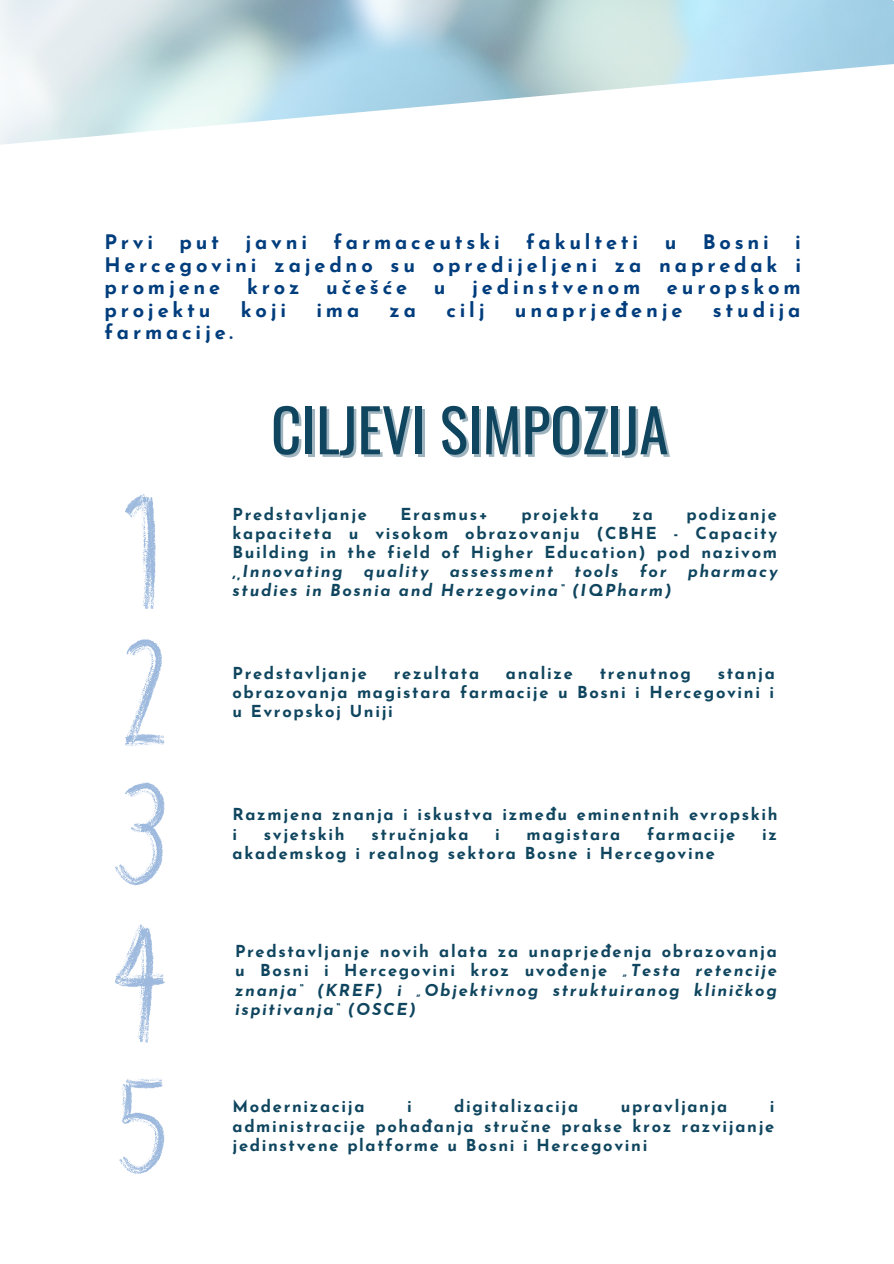
<style>
.page{position:relative;width:894px;height:1264px;background:#fff}
.page>*{position:absolute;margin:0;border:0;box-sizing:border-box;transform-origin:0 0}
.t1{font:59.25px "Oswald";color:#0f455e}
.t2{font:700 19.95px/22.5px "Josefin Sans";letter-spacing:.19em;color:#003d7d;text-align:justify}
.t3{font:700 16.5px/19.2px "Josefin Sans";letter-spacing:.1em;color:#0f455e;text-align:justify}
.t4{font:italic 700 16.5px/19.2px "Josefin Sans";letter-spacing:.1em;color:#0f455e;text-align:justify}
.s1{font-style:italic}
.s2{font-style:normal}
</style>
<div class="page">
<svg style="left:125px;top:494px;width:30px;height:115px"></svg>
<svg style="left:125px;top:639px;width:39px;height:107px"></svg>
<svg style="left:115px;top:782px;width:49px;height:103px"></svg>
<svg style="left:115px;top:924px;width:49px;height:118px"></svg>
<svg style="left:119px;top:1078px;width:45px;height:96px"></svg>
<p class="t2" style="left:104px;top:233px;width:50px">Prvi</p>
<p class="t2" style="left:179px;top:233px;width:41px">put</p>
<p class="t2" style="left:245px;top:233px;width:63px">javni</p>
<p class="t2" style="left:333px;top:233px;width:168px">farmaceutski</p>
<p class="t2" style="left:526px;top:233px;width:114px">fakulteti</p>
<p class="t2" style="left:664px;top:233px;width:13px">u</p>
<p class="t2" style="left:702px;top:233px;width:68px">Bosni</p>
<p class="t2" style="left:104px;top:233px;width:698px;text-indent:690px">i Hercegovini zajedno su opredijeljeni za napredak i promjene</p>
<p class="t2" style="left:247px;top:278px;width:54px">kroz</p>
<p class="t2" style="left:326px;top:278px;width:82px">učešće</p>
<p class="t2" style="left:434px;top:278px;width:13px">u</p>
<p class="t2" style="left:472px;top:278px;width:169px">jedinstvenom</p>
<p class="t2" style="left:666px;top:278px;width:135px">europskom</p>
<p class="t2" style="left:104px;top:300px;width:108px">projektu</p>
<p class="t2" style="left:241px;top:300px;width:47px">koji</p>
<p class="t2" style="left:316px;top:300px;width:44px">ima</p>
<p class="t2" style="left:389px;top:300px;width:28px">za</p>
<p class="t2" style="left:446px;top:300px;width:40px">cilj</p>
<p class="t2" style="left:514px;top:300px;width:169px">unaprjeđenje</p>
<p class="t2" style="left:712px;top:300px;width:89px">studija</p>
<p class="t2" style="left:104px;top:323px;width:130px">farmacije.</p>
<p class="t1" style="left:271px;top:383px;width:399px">CILJEVI SIMPOZIJA</p>
<p class="t3" style="left:232px;top:506px;width:546px;text-indent:454px">podizanje kapaciteta u visokom obrazovanju (CBHE - Capacity Building in the field of Higher Education) pod nazivom ,<span class="s1">,Innovating</span></p>
<p class="t3" style="left:232px;top:506px;width:136px">Predstavljanje</p>
<p class="t3" style="left:400px;top:506px;width:89px">Erasmus+</p>
<p class="t3" style="left:521px;top:506px;width:79px">projekta</p>
<p class="t3" style="left:632px;top:506px;width:22px">za</p>
<p class="t4" style="left:364px;top:563px;width:66px">quality</p>
<p class="t4" style="left:449px;top:563px;width:105px">assessment</p>
<p class="t4" style="left:574px;top:563px;width:46px">tools</p>
<p class="t4" style="left:639px;top:563px;width:28px">for</p>
<p class="t4" style="left:687px;top:563px;width:91px">pharmacy</p>
<p class="t4" style="left:232px;top:582px;width:440px">studies in Bosnia and Herzegovina“ (IQPharm)</p>
<p class="t3" style="left:232px;top:665px;width:136px">Predstavljanje</p>
<p class="t3" style="left:393px;top:665px;width:87px">rezultata</p>
<p class="t3" style="left:505px;top:665px;width:69px">analize</p>
<p class="t3" style="left:599px;top:665px;width:93px">trenutnog</p>
<p class="t3" style="left:232px;top:665px;width:543px;text-indent:485px">stanja obrazovanja magistara farmacije u Bosni i Hercegovini i u Evropskoj Uniji</p>
<p class="t3" style="left:232px;top:806px;width:546px">Razmjena znanja i iskustva između eminentnih evropskih i</p>
<p class="t3" style="left:264px;top:825px;width:82px">svjetskih</p>
<p class="t3" style="left:371px;top:825px;width:98px">stručnjaka</p>
<p class="t3" style="left:495px;top:825px;width:6px">i</p>
<p class="t3" style="left:526px;top:825px;width:95px">magistara</p>
<p class="t3" style="left:647px;top:825px;width:90px">farmacije</p>
<p class="t3" style="left:761px;top:825px;width:16px">iz</p>
<p class="t3" style="left:232px;top:845px;width:484px">akademskog i realnog sektora Bosne i Hercegovine</p>
<p class="t4" style="left:235px;top:943px;width:543px"><span class="s2">Predstavljanje novih alata za unaprjeđenja obrazovanja u Bosni i Hercegovini kroz uvođenje</span> „Testa retencije znanja“ (KREF) i „Objektivnog struktuiranog kliničkog ispitivanja“ (OSCE)</p>
<p class="t3" style="left:232px;top:1098px;width:133px">Modernizacija</p>
<p class="t3" style="left:407px;top:1098px;width:6px">i</p>
<p class="t3" style="left:454px;top:1098px;width:125px">digitalizacija</p>
<p class="t3" style="left:620px;top:1098px;width:108px">upravljanja</p>
<p class="t3" style="left:232px;top:1098px;width:543px;text-indent:537px">i administracije pohađanja stručne prakse kroz razvijanje jedinstvene platforme u Bosni i Hercegovini</p>
</div>
